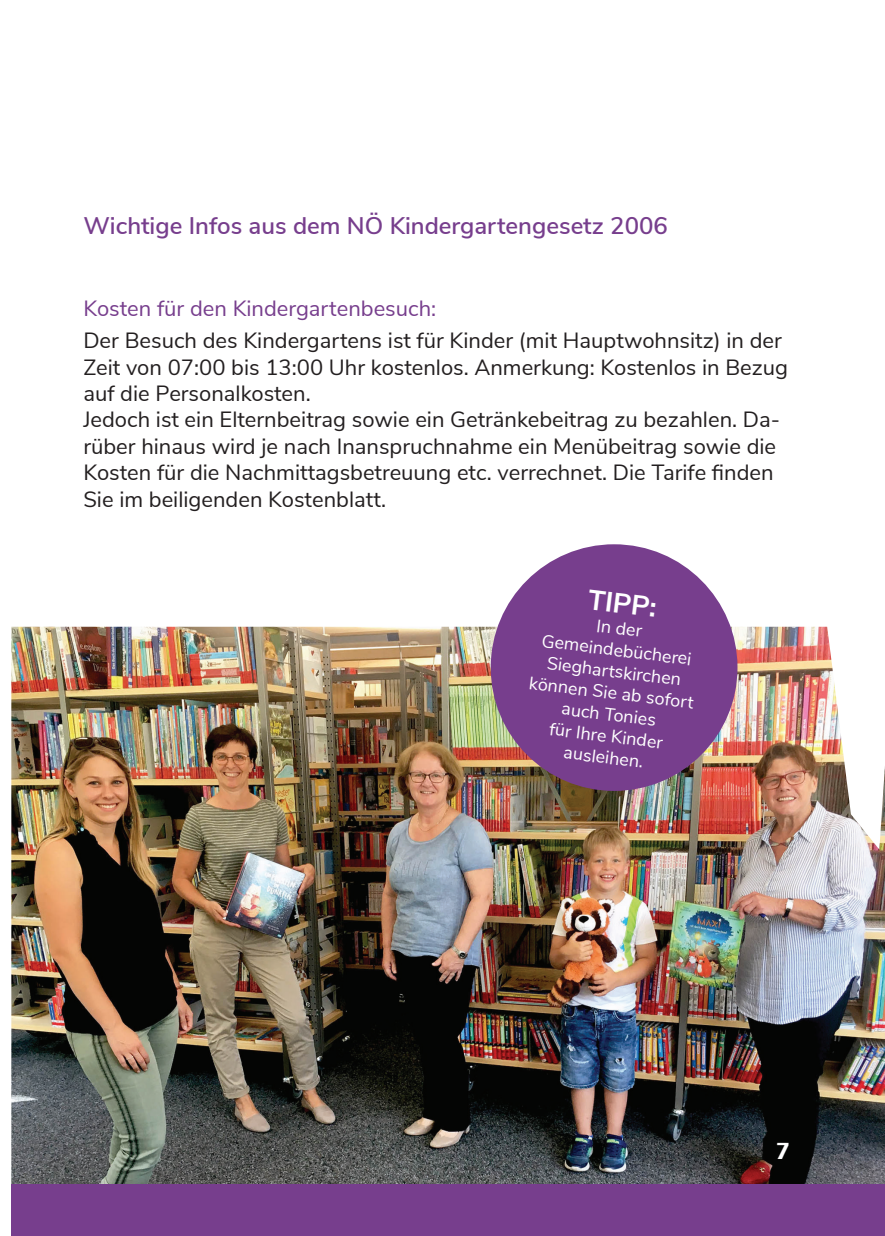
<style>
.page{position:relative;width:885px;height:1236px;background:#fff}
.page>*{position:absolute;margin:0;border:0;box-sizing:border-box;transform-origin:0 0}
.t1{font:700 28px "Nunito Sans";color:#fff}
.t2{font:600 24px "Nunito Sans";color:#773e8d}
.t3{font:600 24px "Eras ITC";color:#fff}
.t4{font:22px/26.4px "Nunito Sans";color:#231f20}
.t5{font:22px "Nunito Sans";color:#773e8d}
.t6{font:18px/21.6px "Nunito Sans";color:#fff;text-align:center}
</style>
<div class="page">
<img style="left:11px;top:627px;width:873px;height:557px">
<div style="left:11px;top:1184px;width:873px;height:52px;background:#773e8d"></div>
<div style="left:490px;top:544px;width:247px;height:247px;background:#773e8d;border-radius:50%"></div>
<p class="t2" style="left:83px;top:208px;width:586px">Wichtige Infos aus dem NÖ Kindergartengesetz 2006</p>
<p class="t5" style="left:83px;top:292px;width:354px">Kosten für den Kindergartenbesuch:</p>
<p class="t4" style="left:83px;top:326px;width:706px">Der Besuch des Kindergartens ist für Kinder (mit Hauptwohnsitz) in der Zeit von 07:00 bis 13:00 Uhr kostenlos. Anmerkung: Kostenlos in Bezug auf die Personalkosten.<br>Jedoch ist ein Elternbeitrag sowie ein Getränkebeitrag zu bezahlen. Da&shy;rüber hinaus wird je nach Inanspruchnahme ein Menübeitrag sowie die Kosten für die Nachmittagsbetreuung etc. verrechnet. Die Tarife finden Sie im beiligenden Kostenblatt.</p>
<p class="t1" style="left:590px;top:579px;width:70px;rotate:7deg">TIPP:</p>
<p class="t6" style="left:538px;top:606px;width:167px;rotate:7deg">In der<br>Gemeindebücherei<br>Sieghartskirchen können Sie ab sofort auch Tonies<br>für Ihre Kinder ausleihen.</p>
<p class="t3" style="left:775px;top:1137px;width:16px">7</p>
</div>
